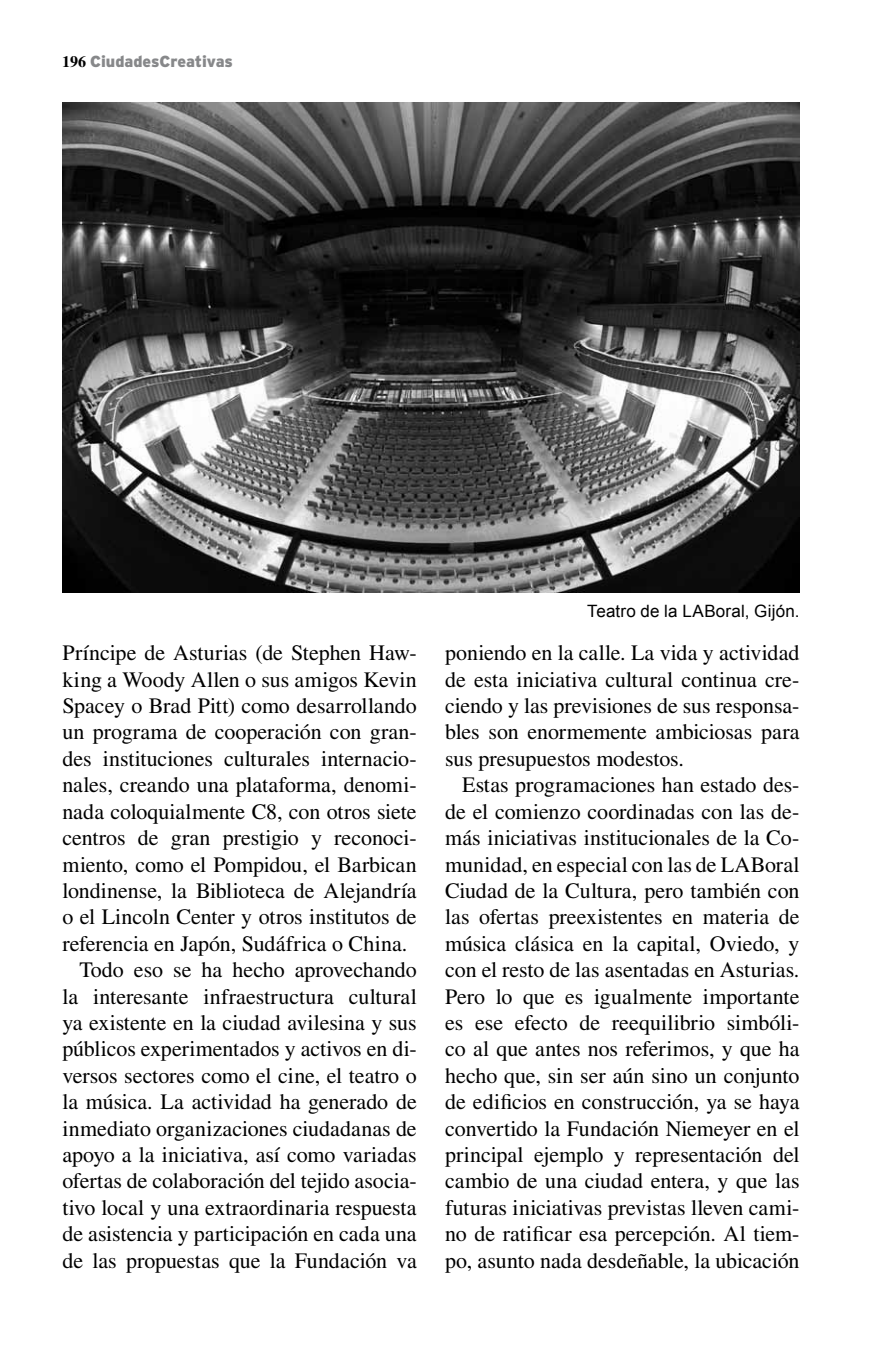
<style>
.page{position:relative;width:896px;height:1361px;background:#fff}
.page>*{position:absolute;margin:0;border:0;box-sizing:border-box;transform-origin:0 0}
.t1{font:22px/26.4px "Times";letter-spacing:-.005em;color:#000;text-align:justify}
.t2{font:17px "Arial";letter-spacing:.01em;color:#000}
.t3{font:900 16px "Interstate";color:#87888a}
.s1{font-family:"Times";font-weight:700;color:#000}
</style>
<div class="page">
<img style="left:62px;top:102px;width:737px;height:490px">
<p class="t3" style="left:62px;top:52px;width:172px"><span class="s1">196</span> CiudadesCreativas</p>
<p class="t1" style="left:62px;top:639px;width:356px">Príncipe de Asturias (de Stephen Haw-</p>
<p class="t1" style="left:62px;top:666px;width:356px">king a Woody Allen o sus amigos Kevin</p>
<p class="t1" style="left:62px;top:692px;width:356px">Spacey o Brad Pitt) como desarrollando</p>
<p class="t1" style="left:62px;top:719px;width:356px">un programa de cooperación con gran-</p>
<p class="t1" style="left:62px;top:745px;width:356px">des instituciones culturales internacio-</p>
<p class="t1" style="left:62px;top:771px;width:356px">nales, creando una plataforma, denomi-</p>
<p class="t1" style="left:62px;top:798px;width:356px">nada coloquialmente C8, con otros siete</p>
<p class="t1" style="left:62px;top:824px;width:356px">centros de gran prestigio y reconoci-</p>
<p class="t1" style="left:62px;top:851px;width:356px">miento, como el Pompidou, el Barbican</p>
<p class="t1" style="left:62px;top:877px;width:356px">londinense, la Biblioteca de Alejandría</p>
<p class="t1" style="left:62px;top:903px;width:356px">o el Lincoln Center y otros institutos de</p>
<p class="t1" style="left:62px;top:930px;width:346px">referencia en Japón, Sudáfrica o China.</p>
<p class="t1" style="left:79px;top:956px;width:339px">Todo eso se ha hecho aprovechando</p>
<p class="t1" style="left:62px;top:983px;width:356px">la interesante infraestructura cultural</p>
<p class="t1" style="left:62px;top:1009px;width:356px">ya existente en la ciudad avilesina y sus</p>
<p class="t1" style="left:62px;top:1035px;width:356px">públicos experimentados y activos en di-</p>
<p class="t1" style="left:62px;top:1062px;width:356px">versos sectores como el cine, el teatro o</p>
<p class="t1" style="left:62px;top:1088px;width:356px">la música. La actividad ha generado de</p>
<p class="t1" style="left:62px;top:1115px;width:356px">inmediato organizaciones ciudadanas de</p>
<p class="t1" style="left:62px;top:1141px;width:356px">apoyo a la iniciativa, así como variadas</p>
<p class="t1" style="left:62px;top:1167px;width:356px">ofertas de colaboración del tejido asocia-</p>
<p class="t1" style="left:62px;top:1194px;width:356px">tivo local y una extraordinaria respuesta</p>
<p class="t1" style="left:62px;top:1220px;width:356px">de asistencia y participación en cada una</p>
<p class="t1" style="left:62px;top:1247px;width:356px">de las propuestas que la Fundación va</p>
<p class="t2" style="left:587px;top:602px;width:214px">Teatro de la Laboral, Gijón.</p>
<p class="t1" style="left:445px;top:639px;width:356px">poniendo en la calle. La vida y actividad de esta iniciativa cultural continua cre&shy;ciendo y las previsiones de sus responsa&shy;bles son enormemente ambiciosas para sus presupuestos modestos.</p>
<p class="t1" style="left:445px;top:771px;width:356px;text-indent:17px">Estas programaciones han estado des&shy;de el comienzo coordinadas con las de&shy;más iniciativas institucionales de la Co&shy;munidad, en especial con las de Lab oral Ciudad de la Cultura, pero también con las ofertas preexistentes en materia de música clásica en la capital, Oviedo, y con el resto de las asentadas en Asturias.<br>Pero lo que es igualmente importante es ese efecto de reequilibrio simbóli&shy;co al que antes nos referimos, y que ha hecho que, sin ser aún sino un conjunto de edificios en construcción, ya se haya convertido la Fundación Niemeyer en el principal ejemplo y representación del cambio de una ciudad entera, y que las futuras iniciativas previstas lleven cami&shy;no de ratificar esa percepción. Al tiem&shy;po, asunto nada desdeñable, la ubicación</p>
</div>
